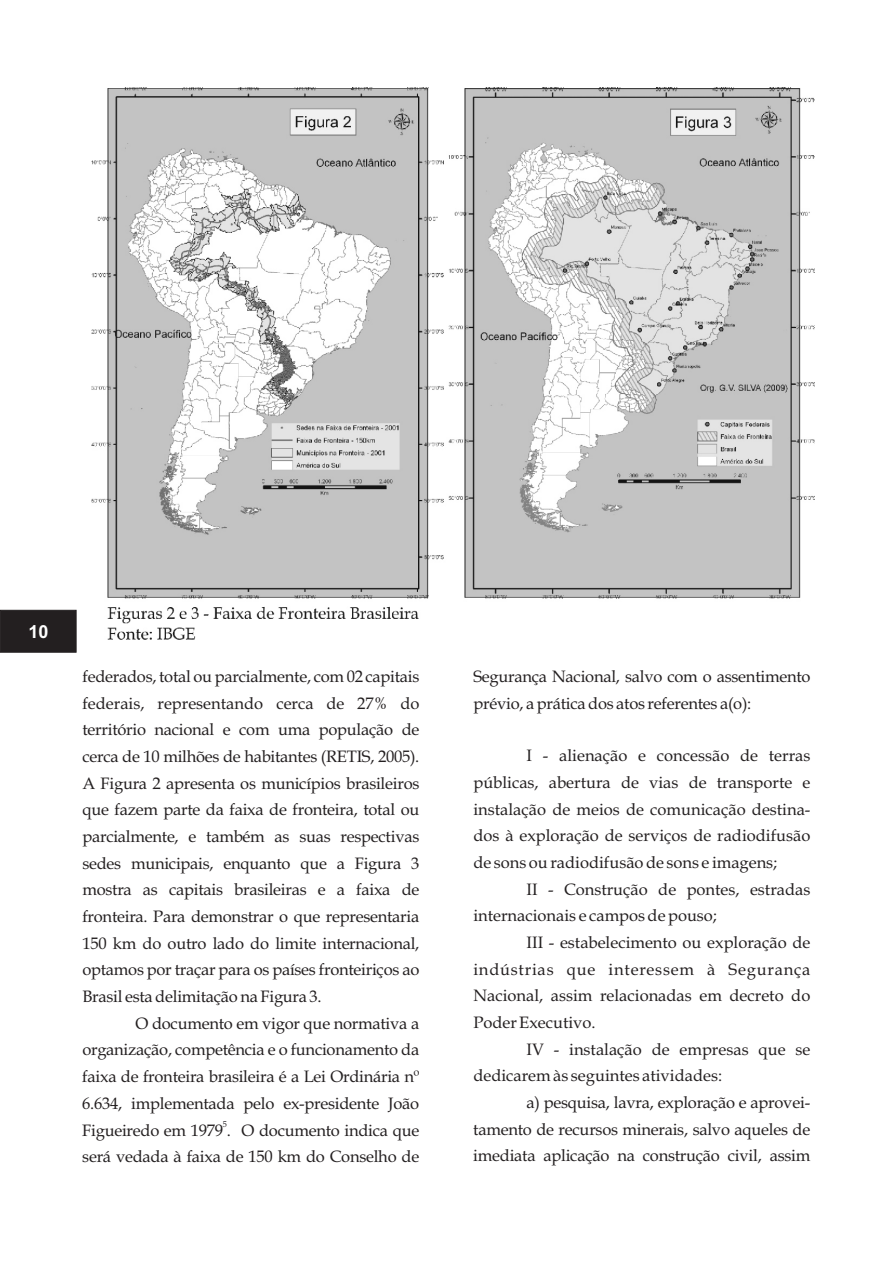
<style>
.page{position:relative;width:893px;height:1263px;background:#fff}
.page>*{position:absolute;margin:0;border:0;box-sizing:border-box;transform-origin:0 0}
.t1{font:700 18px "Arial";color:#fff}
.t2{font:16.5px/26.7px "Book Antiqua";letter-spacing:-.015em;color:#231f20}
.t3{font:16.5px "Book Antiqua";letter-spacing:.045em;color:#231f20}
.t4{font:8.25px "Book Antiqua";color:#231f20}
</style>
<div class="page">
<div style="left:0;top:610px;width:76px;height:42px;background:#231f20"></div>
<img style="left:91px;top:87px;width:724px;height:553px">
<p class="t1" style="left:29px;top:624px;width:22px">10</p>
<p class="t2" style="left:82px;top:665px;width:338px">federados, total ou parcialmente, com 02 capitais</p>
<p class="t2" style="left:473px;top:665px;width:338px">Segurança Nacional, salvo com o assentimento</p>
<p class="t2" style="left:82px;top:692px;width:338px">federais, representando cerca de 27% do</p>
<p class="t2" style="left:473px;top:692px;width:279px">prévio, a prática dos atos referentes a(o):</p>
<p class="t2" style="left:82px;top:718px;width:338px">território nacional e com uma população de cerca de 10 milhões de habitantes (RETIS, 2005).</p>
<p class="t2" style="left:527px;top:744px;width:285px">I - alienação e concessão de terras</p>
<p class="t2" style="left:82px;top:772px;width:338px">A Figura 2 apresenta os municípios brasileiros</p>
<p class="t2" style="left:473px;top:771px;width:338px">públicas, abertura de vias de transporte e</p>
<p class="t2" style="left:82px;top:798px;width:338px">que fazem parte da faixa de fronteira, total ou</p>
<p class="t2" style="left:473px;top:798px;width:338px">instalação de meios de comunicação destina-</p>
<p class="t2" style="left:82px;top:825px;width:338px">parcialmente, e também as suas respectivas</p>
<p class="t2" style="left:473px;top:824px;width:339px">dos à exploração de serviços de radiodifusão</p>
<p class="t2" style="left:82px;top:851px;width:338px">sedes municipais, enquanto que a Figura 3</p>
<p class="t2" style="left:473px;top:851px;width:305px">de sons ou radiodifusão de sons e imagens;</p>
<p class="t2" style="left:82px;top:878px;width:338px">mostra as capitais brasileiras e a faixa de</p>
<p class="t2" style="left:527px;top:878px;width:285px">II - Construção de pontes, estradas</p>
<p class="t2" style="left:82px;top:905px;width:338px">fronteira. Para demonstrar o que representaria</p>
<p class="t2" style="left:473px;top:904px;width:245px">internacionais e campos de pouso;</p>
<p class="t2" style="left:82px;top:931px;width:338px">150 km do outro lado do limite internacional,</p>
<p class="t2" style="left:527px;top:931px;width:285px">III - estabelecimento ou exploração de</p>
<p class="t2" style="left:82px;top:958px;width:338px">optamos por traçar para os países fronteiriços ao</p>
<p class="t3" style="left:473px;top:963px;width:338px">indústrias que interessem à Segurança</p>
<p class="t2" style="left:82px;top:985px;width:241px">Brasil esta delimitação na Figura 3.</p>
<p class="t2" style="left:473px;top:984px;width:338px">Nacional, assim relacionadas em decreto do</p>
<p class="t2" style="left:135px;top:1011px;width:285px">O documento em vigor que normativa a</p>
<p class="t2" style="left:473px;top:1011px;width:124px">Poder Executivo.</p>
<p class="t2" style="left:82px;top:1038px;width:338px">organização, competência e o funcionamento da</p>
<p class="t2" style="left:526px;top:1038px;width:285px">IV - instalação de empresas que se</p>
<p class="t2" style="left:82px;top:1065px;width:338px">faixa de fronteira brasileira é a Lei Ordinária nº</p>
<p class="t2" style="left:473px;top:1064px;width:250px">dedicarem às seguintes atividades:</p>
<p class="t2" style="left:82px;top:1091px;width:338px">6.634, implementada pelo ex-presidente João</p>
<p class="t2" style="left:526px;top:1091px;width:285px">a) pesquisa, lavra, exploração e aprovei-</p>
<p class="t4" style="left:223px;top:1121px;width:6px">5</p>
<p class="t2" style="left:82px;top:1118px;width:338px">Figueiredo em 1979 . O documento indica que</p>
<p class="t2" style="left:473px;top:1117px;width:338px">tamento de recursos minerais, salvo aqueles de</p>
<p class="t2" style="left:82px;top:1145px;width:338px">será vedada à faixa de 150 km do Conselho de</p>
<p class="t2" style="left:473px;top:1144px;width:338px">imediata aplicação na construção civil, assim</p>
</div>
